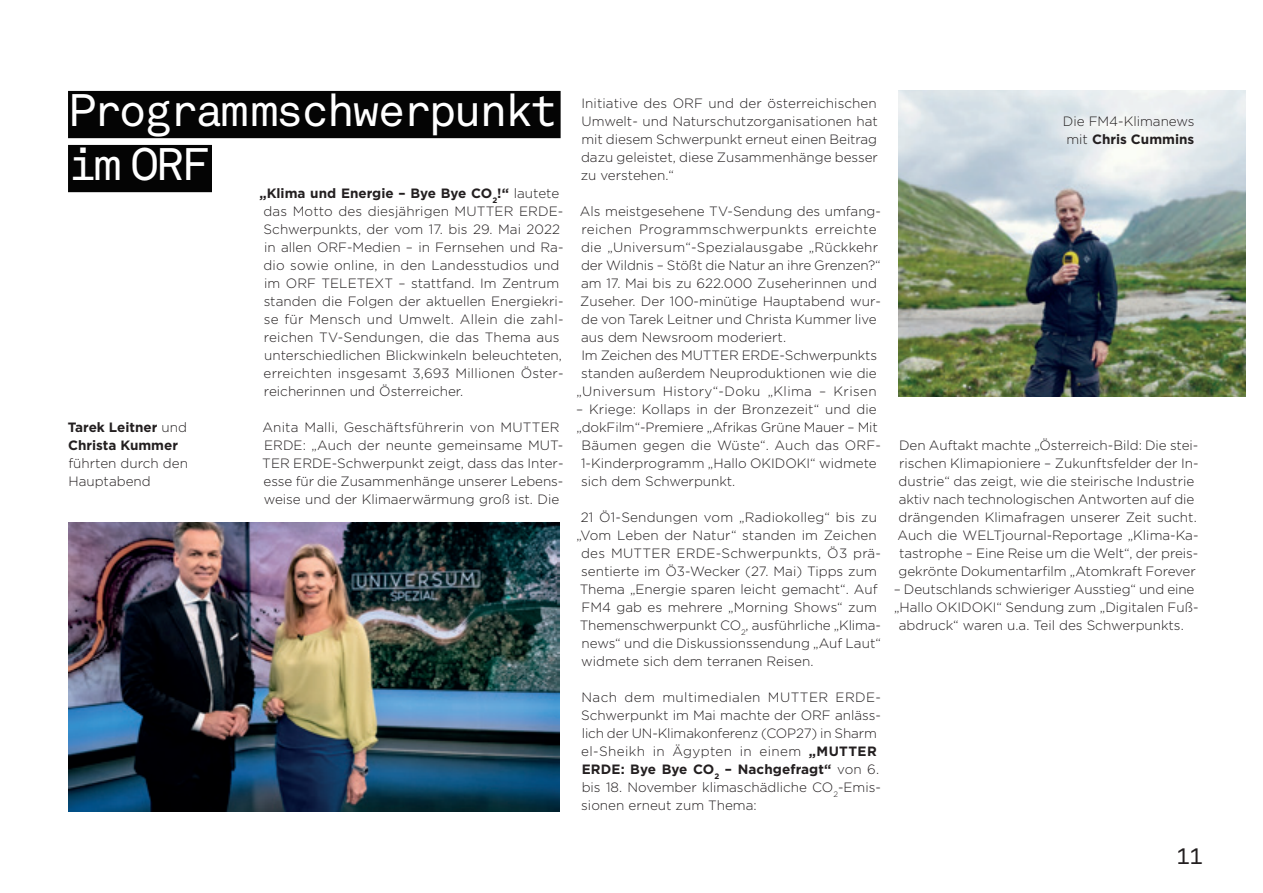
<style>
.page{position:relative;width:1263px;height:893px;background:#fff}
.page>*{position:absolute;margin:0;border:0;box-sizing:border-box;transform-origin:0 0}
.t1{font:45px/54px "Akkurat Mono Pro";letter-spacing:-.055em;color:#fff}
.t2{font:22.5px "Akkurat Mono Pro";color:#231f20}
.t3{font:300 13.5px/18px "Gotham";color:#231f20}
.t4{font:300 13.5px "Gotham";letter-spacing:.025em;color:#231f20}
.t5{font:700 13.5px/18px "Gotham";color:#231f20}
.s1{font-weight:300}
.s2{font-weight:700}
</style>
<div class="page">
<img style="left:68px;top:522px;width:492px;height:289px">
<div style="left:68px;top:91px;width:493px;height:47px;background:#040404"></div>
<div style="left:68px;top:145px;width:144px;height:47px;background:#040404"></div>
<img style="left:899px;top:91px;width:347px;height:305px">
<h1 class="t1" style="left:68px;top:84px;width:492px">Programmschwerpunkt im ORF</h1>
<p class="t5" style="left:68px;top:418px;width:121px">Tarek Leitner <span class="s1">und<br></span>Christa Kummer</p>
<p class="t3" style="left:68px;top:454px;width:121px">führten durch den<br>Hauptabend</p>
<p class="t3" style="left:264px;top:184px;width:302px;text-indent:-4px"><span class="s2">„Klima und Energie – Bye Bye CO</span><sub>2</sub><span class="s2">!“</span> lautete das Motto des diesjährigen MUTTER ERDE-Schwerpunkts, der vom 17. bis 29. Mai 2022 in allen ORF-Medien – in Fernsehen und Ra&shy;dio sowie online, in den Landesstudios und im ORF TELETEXT – stattfand. Im Zentrum standen die Folgen der aktuellen Energiekri&shy;se für Mensch und Umwelt. Allein die zahl&shy;reichen TV-Sendungen, die das Thema aus unterschiedlichen Blickwinkeln beleuchteten, erreichten insgesamt 3,693 Millionen Öster&shy;reicherinnen und Österreicher.</p>
<p class="t3" style="left:262px;top:418px;width:303px">Anita Malli, Geschäftsführerin von MUTTER ERDE: „Auch der neunte gemeinsame MUT-TER ERDE-Schwerpunkt zeigt, dass das Inter&shy;esse für die Zusammenhänge unserer Lebens&shy;weise und der Klimaerwärmung groß ist. Die</p>
<p class="t3" style="left:581px;top:94px;width:299px;text-align:justify">Initiative des ORF und der österreichischen Umwelt- und Naturschutzorganisationen hat mit diesem Schwerpunkt erneut einen Beitrag dazu geleistet, diese Zusammenhänge besser zu verstehen.“</p>
<p class="t3" style="left:580px;top:202px;width:303px">Als meistgesehene TV-Sendung des umfang-</p>
<p class="t4" style="left:581px;top:221px;width:297px">reichen Programmschwerpunkts erreichte</p>
<p class="t3" style="left:581px;top:238px;width:299px">die „Universum“-Spezialausgabe „Rückkehr</p>
<p class="t3" style="left:581px;top:256px;width:301px">der Wildnis – Stößt die Natur an ihre Grenzen?“</p>
<p class="t3" style="left:581px;top:274px;width:297px">am 17. Mai bis zu 622.000 Zuseherinnen und</p>
<p class="t3" style="left:580px;top:292px;width:302px">Zuseher. Der 100-minütige Hauptabend wur-</p>
<p class="t3" style="left:581px;top:310px;width:297px">de von Tarek Leitner und Christa Kummer live</p>
<p class="t3" style="left:581px;top:328px;width:206px">aus dem Newsroom moderiert.</p>
<p class="t3" style="left:581px;top:346px;width:297px">Im Zeichen des MUTTER ERDE-Schwerpunkts</p>
<p class="t3" style="left:581px;top:364px;width:297px">standen außerdem Neuproduktionen wie die</p>
<p class="t4" style="left:576px;top:383px;width:302px">„Universum History“-Doku „Klima – Krisen</p>
<p class="t3" style="left:576px;top:400px;width:302px">– Kriege: Kollaps in der Bronzezeit“ und die</p>
<p class="t3" style="left:576px;top:418px;width:303px">„dokFilm“-Premiere „Afrikas Grüne Mauer – Mit</p>
<p class="t3" style="left:581px;top:436px;width:301px">Bäumen gegen die Wüste“. Auch das ORF-</p>
<p class="t3" style="left:581px;top:454px;width:297px">1-Kinderprogramm „Hallo OKIDOKI“ widmete</p>
<p class="t3" style="left:581px;top:472px;width:156px">sich dem Schwerpunkt.</p>
<p class="t3" style="left:581px;top:508px;width:298px">21 Ö1-Sendungen vom „Radiokolleg“ bis zu</p>
<p class="t3" style="left:576px;top:526px;width:302px">„Vom Leben der Natur“ standen im Zeichen</p>
<p class="t3" style="left:581px;top:544px;width:301px">des MUTTER ERDE-Schwerpunkts, Ö3 prä-</p>
<p class="t3" style="left:581px;top:562px;width:297px">sentierte im Ö3-Wecker (27. Mai) Tipps zum</p>
<p class="t3" style="left:580px;top:580px;width:299px">Thema „Energie sparen leicht gemacht“. Auf</p>
<p class="t3" style="left:581px;top:598px;width:297px">FM4 gab es mehrere „Morning Shows“ zum</p>
<p class="t3" style="left:580px;top:616px;width:303px">Themenschwerpunkt CO<sub>2</sub>, ausführliche „Klima-</p>
<p class="t3" style="left:581px;top:634px;width:301px">news“ und die Diskussionssendung „Auf Laut“</p>
<p class="t3" style="left:581px;top:652px;width:234px">widmete sich dem terranen Reisen.</p>
<p class="t3" style="left:581px;top:688px;width:301px">Nach dem multimedialen MUTTER ERDE-Schwerpunkt im Mai machte der ORF anläss&shy;lich der UN-Klimakonferenz (COP27) in Sharm el-Sheikh in Ägypten in einem <span class="s2">„MUTTER ERDE: Bye Bye CO</span><sub>2</sub> <span class="s2">– Nachgefragt“</span> von 6. bis 18. November klimaschädliche CO<sub>2</sub>-Emis&shy;sionen erneut zum Thema:</p>
<p class="t3" style="left:1063px;top:112px;width:133px">Die FM4-Klimanews mit <span class="s2">Chris Cummins</span></p>
<p class="t3" style="left:897px;top:436px;width:303px">Den Auftakt machte „Österreich-Bild: Die stei&shy;rischen Klimapioniere – Zukunftsfelder der In&shy;dustrie“ das zeigt, wie die steirische Industrie aktiv nach technologischen Antworten auf die drängenden Klimafragen unserer Zeit sucht.<br>Auch die WELTjournal-Reportage „Klima-Ka&shy;tastrophe – Eine Reise um die Welt“, der preis&shy;gekrönte Dokumentarfilm „Atomkraft Forever</p>
<p class="t3" style="left:894px;top:580px;width:302px">– Deutschlands schwieriger Ausstieg“ und eine</p>
<p class="t3" style="left:894px;top:598px;width:306px">„Hallo OKIDOKI“ Sendung zum „Digitalen Fuß-</p>
<p class="t3" style="left:899px;top:616px;width:286px">abdruck“ waren u.a. Teil des Schwerpunkts.</p>
<h2 class="t2" style="left:1176px;top:843px;width:28px">11</h2>
</div>
